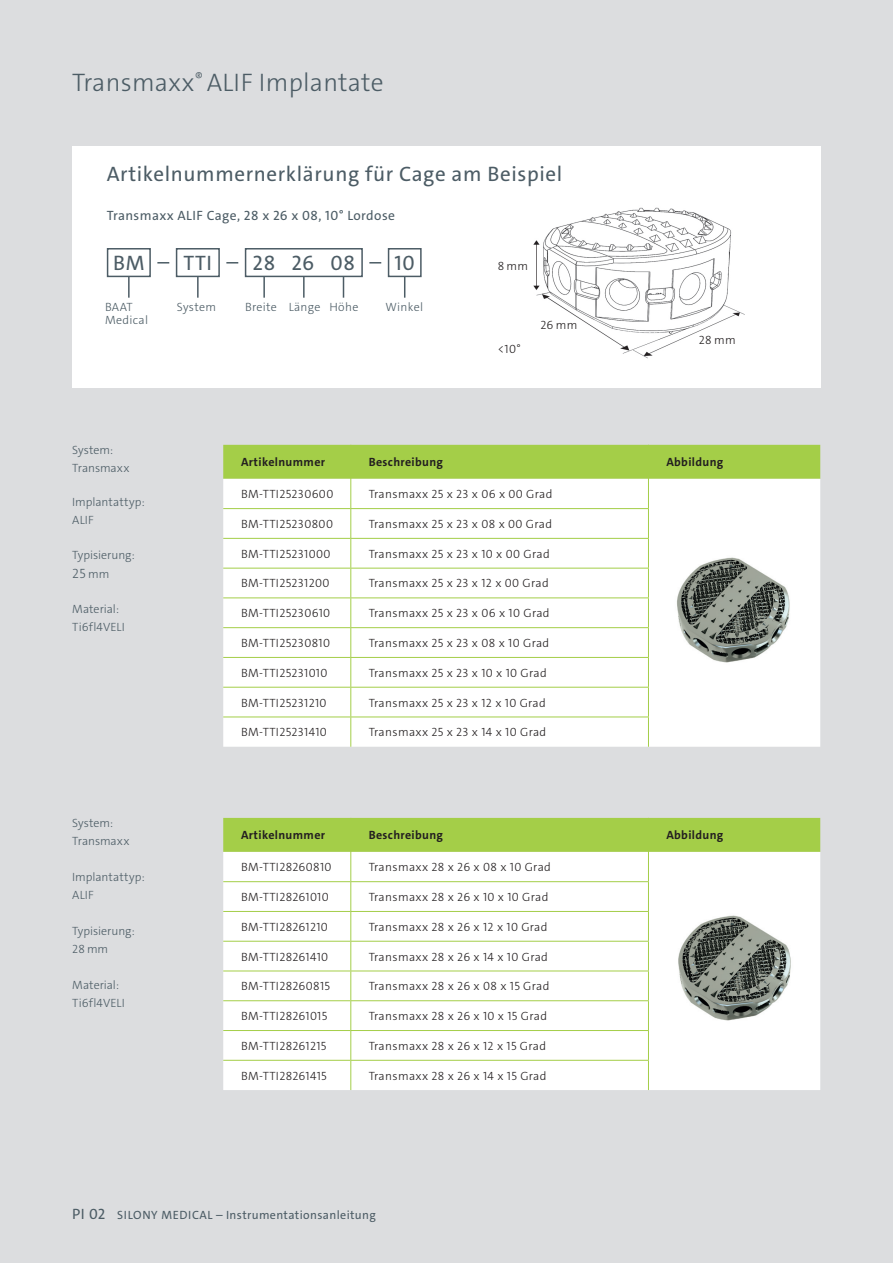
<style>
.page{position:relative;width:893px;height:1263px;background:#dcdddf}
.page>*{position:absolute;margin:0;border:0;box-sizing:border-box;transform-origin:0 0}
.t1{font:300 25.5px "The Sans C4 s";letter-spacing:.01em;color:#4c5c65}
.t2{font:21px "The Sans C4 s";letter-spacing:.03em;color:#4c5c65}
.t3{font:13.5px "The Sans C4 s";letter-spacing:.03em;color:#4c5c65}
.t4{font:300 13.5px "The Sans C4 s";color:#4c5c65}
.t5{font:300 12px "The Sans C4 s";letter-spacing:.03em;color:#231f20}
.t6{font:300 12px/18px "The Sans C4 s";letter-spacing:.005em;color:#4c5c65}
.t7{font:700 12px "The Sans C4 s";letter-spacing:.03em;color:#231f20}
.t8{font:12px "The Sans C4 s";letter-spacing:.03em;color:#4c5c65}
.t9{font:300 12px "The Sans C4 s";letter-spacing:.025em;color:#4c5c65}
.t10{font:300 12px/13.5px "The Sans C4 s";letter-spacing:.03em;color:#4c5c65}
.s1{font-size:12px}
.s2{font-size:15px}
</style>
<div class="page">
<div style="left:72px;top:147px;width:749px;height:241px;background:#fff"></div>
<img style="left:533px;top:207px;width:212px;height:152px">
<div style="left:223px;top:687px;width:597px;height:60px;background:#fff"></div>
<svg style="left:223px;top:445px;width:597px;height:242px;background:#eef6dd"></svg>
<hr style="left:350px;top:687px;width:1px;height:30px;background:#a4ce48">
<hr style="left:648px;top:687px;width:1px;height:30px;background:#a4ce48">
<hr style="left:350px;top:717px;width:1px;height:30px;background:#a4ce48">
<hr style="left:648px;top:717px;width:1px;height:30px;background:#a4ce48">
<hr style="left:223px;top:657px;width:128px;height:1px;background:#a4ce48">
<hr style="left:351px;top:657px;width:298px;height:1px;background:#a4ce48">
<hr style="left:223px;top:687px;width:128px;height:1px;background:#a4ce48">
<hr style="left:351px;top:687px;width:298px;height:1px;background:#a4ce48">
<hr style="left:223px;top:717px;width:128px;height:1px;background:#a4ce48">
<hr style="left:351px;top:717px;width:298px;height:1px;background:#a4ce48">
<img style="left:674px;top:538px;width:123px;height:149px">
<svg style="left:223px;top:818px;width:597px;height:272px;background:#f0f7e1"></svg>
<img style="left:674px;top:896px;width:123px;height:149px">
<svg style="left:226px;top:262px;width:12px;height:2px"></svg>
<div style="left:176px;top:248px;width:44px;height:29px;border:2px solid #4c5c65"></div>
<hr style="left:197px;top:276px;width:2px;height:22px;background:#4c5c65">
<svg style="left:369px;top:262px;width:12px;height:2px"></svg>
<div style="left:388px;top:248px;width:34px;height:29px;border:2px solid #4c5c65"></div>
<svg style="left:404px;top:276px;width:1px;height:22px"></svg>
<div style="left:245px;top:248px;width:118px;height:29px;border:2px solid #4c5c65"></div>
<hr style="left:263px;top:276px;width:2px;height:22px;background:#4c5c65">
<svg style="left:343px;top:276px;width:1px;height:22px"></svg>
<hr style="left:303px;top:276px;width:2px;height:22px;background:#4c5c65">
<div style="left:107px;top:248px;width:44px;height:29px;border:2px solid #4c5c65"></div>
<hr style="left:128px;top:276px;width:2px;height:22px;background:#4c5c65">
<svg style="left:157px;top:262px;width:12px;height:2px"></svg>
<h1 class="t1" style="left:72px;top:66px;width:313px">Transmaxx<sup>®</sup> ALIF Implantate</h1>
<h2 class="t2" style="left:107px;top:161px;width:457px">Artikelnummernerklärung für Cage am Beispiel</h2>
<p class="t3" style="left:107px;top:207px;width:290px">Transmaxx ALIF Cage, 28 x 26 x 08, 10° Lordose</p>
<h2 class="t2" style="left:184px;top:249px;width:30px">TTI</h2>
<p class="t6" style="left:177px;top:298px;width:41px">System</p>
<p class="t9" style="left:245px;top:299px;width:115px">Breite Länge Höhe</p>
<p class="t6" style="left:385px;top:298px;width:39px">Winkel</p>
<h2 class="t2" style="left:113px;top:249px;width:33px">BM</h2>
<h2 class="t2" style="left:253px;top:249px;width:104px">28 26 08</h2>
<h2 class="t2" style="left:395px;top:249px;width:22px">10</h2>
<p class="t10" style="left:105px;top:300px;width:45px">BAAT<br>Medical</p>
<p class="t5" style="left:498px;top:258px;width:32px">8mm</p>
<p class="t5" style="left:540px;top:318px;width:38px">26 mm</p>
<p class="t5" style="left:498px;top:341px;width:25px">&lt;10°</p>
<p class="t5" style="left:699px;top:333px;width:38px">28 mm</p>
<p class="t6" style="left:72px;top:441px;width:59px">System:<br>Transmaxx</p>
<p class="t6" style="left:72px;top:493px;width:74px">Implantattyp:<br>ALIF</p>
<p class="t6" style="left:72px;top:546px;width:64px">Typisierung:</p>
<p class="t4" style="left:72px;top:565px;width:39px">25 <span class="s1">mm</span></p>
<p class="t6" style="left:72px;top:600px;width:54px">Material:<br>Ti6fl4VELI</p>
<p class="t6" style="left:72px;top:814px;width:59px">System:<br>Transmaxx</p>
<p class="t6" style="left:72px;top:868px;width:74px">Implantattyp:<br>ALIF</p>
<p class="t6" style="left:72px;top:922px;width:64px">Typisierung:<br>28 mm</p>
<p class="t6" style="left:72px;top:976px;width:54px">Material:<br>Ti6fl4VELI</p>
<p class="t7" style="left:241px;top:454px;width:86px">Artikelnummer</p>
<p class="t7" style="left:369px;top:454px;width:76px">Beschreibung</p>
<p class="t7" style="left:666px;top:454px;width:59px">Abbildung</p>
<p class="t5" style="left:241px;top:486px;width:94px">BM-TTI25230600</p>
<p class="t5" style="left:369px;top:486px;width:185px">Transmaxx 25 x 23 x 06 x 00 Grad</p>
<p class="t5" style="left:241px;top:516px;width:93px">BM-TTI25230800</p>
<p class="t5" style="left:369px;top:516px;width:185px">Transmaxx 25 x 23 x 08 x 00 Grad</p>
<p class="t5" style="left:241px;top:546px;width:91px">BM-TTI25231000</p>
<p class="t5" style="left:369px;top:546px;width:183px">Transmaxx 25 x 23 x 10 x 00 Grad</p>
<p class="t5" style="left:241px;top:576px;width:90px">BM-TTI25231200</p>
<p class="t5" style="left:369px;top:576px;width:182px">Transmaxx 25 x 23 x 12 x 00 Grad</p>
<p class="t5" style="left:241px;top:605px;width:91px">BM-TTI25230610</p>
<p class="t5" style="left:369px;top:605px;width:182px">Transmaxx 25 x 23 x 06 x 10 Grad</p>
<p class="t5" style="left:241px;top:635px;width:90px">BM-TTI25230810</p>
<p class="t5" style="left:369px;top:635px;width:182px">Transmaxx 25 x 23 x 08 x 10 Grad</p>
<p class="t5" style="left:241px;top:665px;width:88px">BM-TTI25231010</p>
<p class="t5" style="left:369px;top:665px;width:180px">Transmaxx 25 x 23 x 10 x 10 Grad</p>
<p class="t5" style="left:241px;top:695px;width:87px">BM-TTI25231210</p>
<p class="t5" style="left:369px;top:695px;width:179px">Transmaxx 25 x 23 x 12 x 10 Grad</p>
<p class="t5" style="left:241px;top:725px;width:87px">BM-TTI25231410</p>
<p class="t5" style="left:369px;top:725px;width:179px">Transmaxx 25 x 23 x 14 x 10 Grad</p>
<p class="t7" style="left:241px;top:827px;width:86px">Artikelnummer</p>
<p class="t7" style="left:369px;top:827px;width:76px">Beschreibung</p>
<p class="t7" style="left:666px;top:827px;width:59px">Abbildung</p>
<p class="t5" style="left:241px;top:859px;width:92px">BM-TTI28260810</p>
<p class="t5" style="left:369px;top:859px;width:184px">Transmaxx 28 x 26 x 08 x 10 Grad</p>
<p class="t5" style="left:241px;top:889px;width:89px">BM-TTI28261010</p>
<p class="t5" style="left:369px;top:889px;width:181px">Transmaxx 28 x 26 x 10 x 10 Grad</p>
<p class="t5" style="left:241px;top:919px;width:88px">BM-TTI28261210</p>
<p class="t5" style="left:369px;top:919px;width:180px">Transmaxx 28 x 26 x 12 x 10 Grad</p>
<p class="t5" style="left:241px;top:949px;width:89px">BM-TTI28261410</p>
<p class="t5" style="left:369px;top:949px;width:181px">Transmaxx 28 x 26 x 14 x 10 Grad</p>
<p class="t5" style="left:241px;top:978px;width:91px">BM-TTI28260815</p>
<p class="t5" style="left:369px;top:978px;width:182px">Transmaxx 28 x 26 x 08 x 15 Grad</p>
<p class="t5" style="left:241px;top:1008px;width:88px">BM-TTI28261015</p>
<p class="t5" style="left:369px;top:1008px;width:180px">Transmaxx 28 x 26 x 10 x 15 Grad</p>
<p class="t5" style="left:241px;top:1038px;width:87px">BM-TTI28261215</p>
<p class="t5" style="left:369px;top:1038px;width:179px">Transmaxx 28 x 26 x 12 x 15 Grad</p>
<p class="t5" style="left:241px;top:1068px;width:87px">BM-TTI28261415</p>
<p class="t5" style="left:369px;top:1068px;width:179px">Transmaxx 28 x 26 x 14 x 15 Grad</p>
<p class="t8" style="left:72px;top:1207px;width:305px"><span class="s2">PI 02</span> SILONY MEDICAL – Instrumentationsanleitung</p>
</div>
